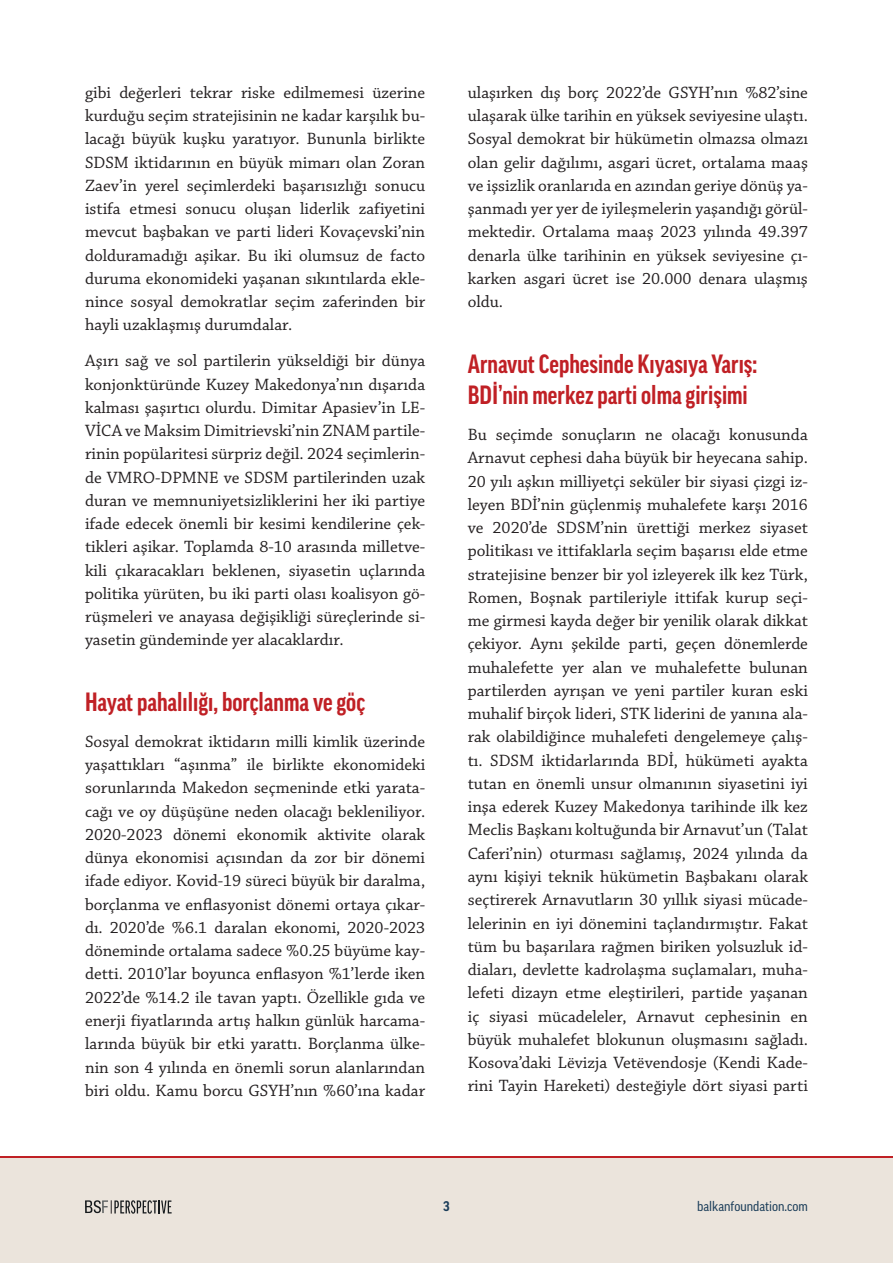
<style>
.page{position:relative;width:893px;height:1263px;background:#fff}
.page>*{position:absolute;margin:0;border:0;box-sizing:border-box;transform-origin:0 0}
.t1{font:700 condensed 25.5px/31.5px "Good Pro";color:#c02025}
.t2{font:17.25px/23.2px "Chaparral Pro";color:#231f20;text-align:justify}
.t3{font:13.5px "Good Pro Narr News";color:#1b3d59}
.t4{font:700 13.5px "Good Pro Narr";color:#1b3d59}
</style>
<div class="page">
<div style="left:0;top:1159px;width:893px;height:104px;background:#ebe4dc"></div>
<svg style="left:85px;top:1200px;width:87px;height:14px"></svg>
<p class="t2" style="left:85px;top:81px;width:342px">gibi değerleri tekrar riske edilmemesi üzerine kurduğu seçim stratejisinin ne kadar karşılık bu&shy;lacağı büyük kuşku yaratıyor. Bununla birlikte SDSM iktidarının en büyük mimarı olan Zoran Zaev’in yerel seçimlerdeki başarısızlığı sonucu istifa etmesi sonucu oluşan liderlik zafiyetini mevcut başbakan ve parti lideri Kovaçevski’nin dolduramadığı aşikar. Bu iki olumsuz de facto duruma ekonomideki yaşanan sıkıntılarda ekle&shy;nince sosyal demokratlar seçim zaferinden bir hayli uzaklaşmış durumdalar.</p>
<p class="t2" style="left:85px;top:350px;width:342px">Aşırı sağ ve sol partilerin yükseldiği bir dünya konjonktüründe Kuzey Makedonya’nın dışarıda kalması şaşırtıcı olurdu. Dimitar Apasiev’in LE-VİCA ve Maksim Dimitrievski’nin ZNAM partile&shy;rinin popülaritesi sürpriz değil. 2024 seçimlerin&shy;de VMRO-DPMNE ve SDSM partilerinden uzak duran ve memnuniyetsizliklerini her iki partiye ifade edecek önemli bir kesimi kendilerine çek&shy;tikleri aşikar. Toplamda 8-10 arasında milletve&shy;kili çıkaracakları beklenen, siyasetin uçlarında politika yürüten, bu iki parti olası koalisyon gö&shy;rüşmeleri ve anayasa değişikliği süreçlerinde si&shy;yasetin gündeminde yer alacaklardır.</p>
<h1 class="t1" style="left:85px;top:686px;width:282px">Hayat pahalılığı, borçlanma ve göç</h1>
<p class="t2" style="left:85px;top:730px;width:342px">Sosyal demokrat iktidarın milli kimlik üzerinde yaşattıkları “aşınma” ile birlikte ekonomideki sorunlarında Makedon seçmeninde etki yarata&shy;cağı ve oy düşüşüne neden olacağı bekleniliyor.<br>2020-2023 dönemi ekonomik aktivite olarak dünya ekonomisi açısından da zor bir dönemi ifade ediyor. Kovid-19 süreci büyük bir daralma, borçlanma ve enflasyonist dönemi ortaya çıkar&shy;dı. 2020’de %6.1 daralan ekonomi, 2020-2023 döneminde ortalama sadece %0.25 büyüme kay&shy;detti. 2010’lar boyunca enflasyon %1’lerde iken 2022’de %14.2 ile tavan yaptı. Özellikle gıda ve enerji fiyatlarında artış halkın günlük harcama&shy;larında büyük bir etki yarattı. Borçlanma ülke&shy;nin son 4 yılında en önemli sorun alanlarından biri oldu. Kamu borcu GSYH’nın %60’ına kadar</p>
<p class="t2" style="left:468px;top:81px;width:342px">ulaşırken dış borç 2022’de GSYH’nın %82’sine ulaşarak ülke tarihin en yüksek seviyesine ulaştı.<br>Sosyal demokrat bir hükümetin olmazsa olmazı olan gelir dağılımı, asgari ücret, ortalama maaş ve işsizlik oranlarıda en azından geriye dönüş ya&shy;şanmadı yer yer de iyileşmelerin yaşandığı görül&shy;mektedir. Ortalama maaş 2023 yılında 49.397 denarla ülke tarihinin en yüksek seviyesine çı&shy;karken asgari ücret ise 20.000 denara ulaşmış oldu.</p>
<h1 class="t1" style="left:468px;top:348px;width:291px">Arnavut Cephesinde Kıyasıya Yarış:<br>BDİ’nin merkez parti olma girişimi</h1>
<p class="t2" style="left:468px;top:424px;width:342px">Bu seçimde sonuçların ne olacağı konusunda Arnavut cephesi daha büyük bir heyecana sahip.<br>20 yılı aşkın milliyetçi seküler bir siyasi çizgi iz&shy;leyen BDİ’nin güçlenmiş muhalefete karşı 2016 ve 2020’de SDSM’nin ürettiği merkez siyaset politikası ve ittifaklarla seçim başarısı elde etme stratejisine benzer bir yol izleyerek ilk kez Türk, Romen, Boşnak partileriyle ittifak kurup seçi&shy;me girmesi kayda değer bir yenilik olarak dikkat çekiyor. Aynı şekilde parti, geçen dönemlerde muhalefette yer alan ve muhalefette bulunan partilerden ayrışan ve yeni partiler kuran eski muhalif birçok lideri, STK liderini de yanına ala&shy;rak olabildiğince muhalefeti dengelemeye çalış&shy;tı. SDSM iktidarlarında BDİ, hükümeti ayakta tutan en önemli unsur olmanının siyasetini iyi inşa ederek Kuzey Makedonya tarihinde ilk kez Meclis Başkanı koltuğunda bir Arnavut’un (Talat Caferi’nin) oturması sağlamış, 2024 yılında da aynı kişiyi teknik hükümetin Başbakanı olarak seçtirerek Arnavutların 30 yıllık siyasi mücade&shy;lelerinin en iyi dönemini taçlandırmıştır. Fakat tüm bu başarılara rağmen biriken yolsuzluk id&shy;diaları, devlette kadrolaşma suçlamaları, muha&shy;lefeti dizayn etme eleştirileri, partide yaşanan iç siyasi mücadeleler, Arnavut cephesinin en büyük muhalefet blokunun oluşmasını sağladı.<br>Kosova’daki Lëvizja Vetëvendosje (Kendi Kade&shy;rini Tayin Hareketi) desteğiyle dört siyasi parti</p>
<p class="t4" style="left:443px;top:1199px;width:8px">3</p>
<p class="t3" style="left:697px;top:1199px;width:112px">balkanfoundation.com</p>
</div>
